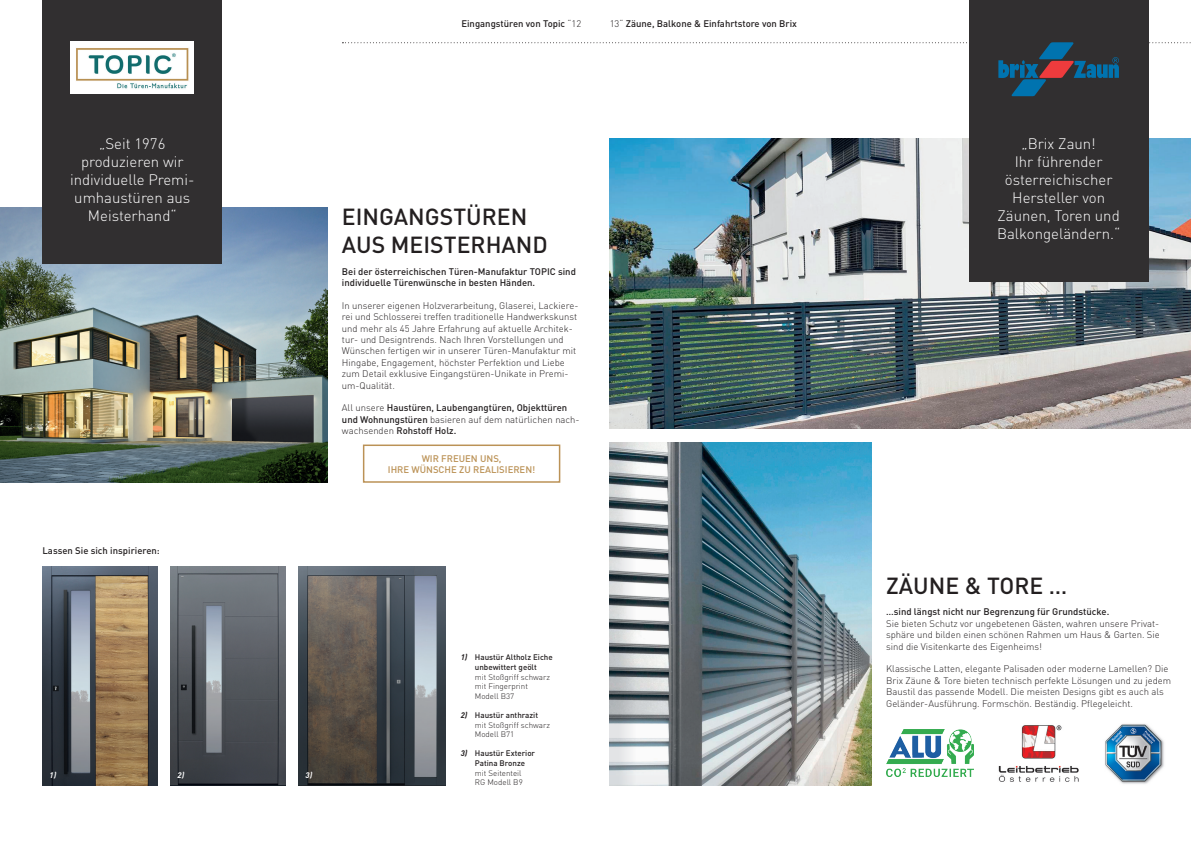
<style>
.page{position:relative;width:1191px;height:842px;background:#fff}
.page>*{position:absolute;margin:0;border:0;box-sizing:border-box;transform-origin:0 0}
.t1{font:500 23px/27.6px "DIN";color:#231f20}
.t2{font:300 15px/18px "DIN";color:#fff;text-align:center}
.t3{font:300 9.5px/11.4px "DIN";color:#231f20}
.t4{font:500 9.5px/11.4px "DIN";color:#231f20}
.t5{font:500 9.5px/11.4px "DIN";color:#bb9256;text-align:center}
.t6{font:300 8px/9.6px "DIN";color:#231f20}
.t7{font:500 8px/9.6px "DIN";color:#231f20;text-align:center}
.t8{font:italic 700 8px "DIN";color:#fff}
.s1{font-weight:300}
.s2{font-weight:700;font-style:italic}
.s3{font-weight:500}
</style>
<div class="page">
<img style="left:0;top:207px;width:328px;height:276px">
<img style="left:609px;top:138px;width:582px;height:290px">
<img style="left:886px;top:730px;width:87px;height:46px">
<img style="left:998px;top:725px;width:81px;height:57px">
<img style="left:1105px;top:724px;width:59px;height:60px">
<img style="left:799px;top:442px;width:73px;height:164px">
<img style="left:799px;top:606px;width:73px;height:179px">
<svg style="left:609px;top:442px;width:190px;height:343px;background:#768b94"></svg>
<div style="left:43px;top:0;width:179px;height:263px;background:#312f30"></div>
<img style="left:298px;top:566px;width:147px;height:219px">
<img style="left:170px;top:566px;width:115px;height:219px">
<img style="left:43px;top:566px;width:114px;height:219px">
<svg style="left:362px;top:444px;width:199px;height:39px"></svg>
<img style="left:71px;top:41px;width:123px;height:52px">
<div style="left:969px;top:0;width:179px;height:281px;background:#312f30"></div>
<svg style="left:342px;top:42px;width:849px;height:54px"></svg>
<p class="t4" style="left:461px;top:18px;width:121px">Eingangstüren von Topic <span class="s1">“12</span></p>
<p class="t4" style="left:609px;top:18px;width:189px"><span class="s1">13“</span> Zäune, Balkone &amp; Einfahrtstore von Brix</p>
<h2 class="t2" style="left:70px;top:134px;width:126px">„Seit 1976 produzieren wir individuelle Premi&shy;umhaustüren aus<br>Meisterhand“</h2>
<p class="t4" style="left:43px;top:544px;width:119px">Lassen Sie sich inspirieren:</p>
<h1 class="t1" style="left:342px;top:202px;width:207px">EINGANGSTÜREN<br>AUS MEISTERHAND</h1>
<p class="t4" style="left:342px;top:265px;width:235px">Bei der österreichischen Türen-Manufaktur TOPIC sind individuelle Türenwünsche in besten Händen.</p>
<p class="t3" style="left:342px;top:300px;width:238px">In unserer eigenen Holzverarbeitung, Glaserei, Lackiere&shy;rei und Schlosserei treffen traditionelle Handwerkskunst und mehr als 45 Jahre Erfahrung auf aktuelle Architek&shy;tur- und Designtrends. Nach Ihren Vorstellungen und Wünschen fertigen wir in unserer Türen-Manufaktur mit Hingabe, Engagement, höchster Perfektion und Liebe zum Detail exklusive Eingangstüren-Unikate in Premi&shy;um-Qualität.</p>
<p class="t4" style="left:342px;top:402px;width:239px"><span class="s1">All unsere</span> Haustüren, Laubengangtüren, Objekttüren und Wohnungstüren <span class="s1">basieren auf dem natürlichen nach&shy;wachsenden</span> Rohstoff Holz.</p>
<p class="t5" style="left:388px;top:452px;width:149px">WIR FREUEN UNS,<br>IHRE WÜNSCHE ZU REALISIEREN!</p>
<p class="t8" style="left:50px;top:769px;width:8px">1)</p>
<p class="t8" style="left:178px;top:769px;width:8px">2)</p>
<p class="t8" style="left:306px;top:769px;width:8px">3)</p>
<p class="t7" style="left:461px;top:652px;width:93px"><span class="s2">1)</span> Haustür Altholz Eiche unbewittert geölt</p>
<p class="t6" style="left:475px;top:672px;width:77px">mit Stoßgriff schwarz mit Fingerprint<br>Modell B37</p>
<p class="t6" style="left:475px;top:710px;width:77px;text-indent:-14px"><span class="s2">2)</span> <span class="s3">Haustür anthrazit </span>mit Stoßgriff schwarz<br>Modell B71</p>
<p class="t7" style="left:461px;top:748px;width:76px"><span class="s2">3)</span> Haustür Exterior<br>Patina Bronze</p>
<p class="t6" style="left:475px;top:768px;width:49px">mit Seitenteil<br>RG Modell B9</p>
<h2 class="t2" style="left:997px;top:134px;width:125px">„Brix Zaun!<br>Ihr führender österreichischer<br>Hersteller von<br>Zäunen, Toren und<br>Balkongeländern.“</h2>
<h1 class="t1" style="left:886px;top:571px;width:183px">ZÄUNE &amp; TORE …</h1>
<p class="t4" style="left:886px;top:606px;width:225px">…sind längst nicht nur Begrenzung für Grundstücke.</p>
<p class="t3" style="left:886px;top:618px;width:275px;text-align:justify">Sie bieten Schutz vor ungebetenen Gästen, wahren unsere Privat&shy;sphäre und bilden einen schönen Rahmen um Haus &amp; Garten. Sie sind die Visitenkarte des Eigenheims!</p>
<p class="t3" style="left:886px;top:663px;width:286px">Klassische Latten, elegante Palisaden oder moderne Lamellen? Die Brix Zäune &amp; Tore bieten technisch perfekte Lösungen und zu jedem Baustil das passende Modell. Die meisten Designs gibt es auch als Geländer-Ausführung. Formschön. Beständig. Pflegeleicht.</p>
</div>
